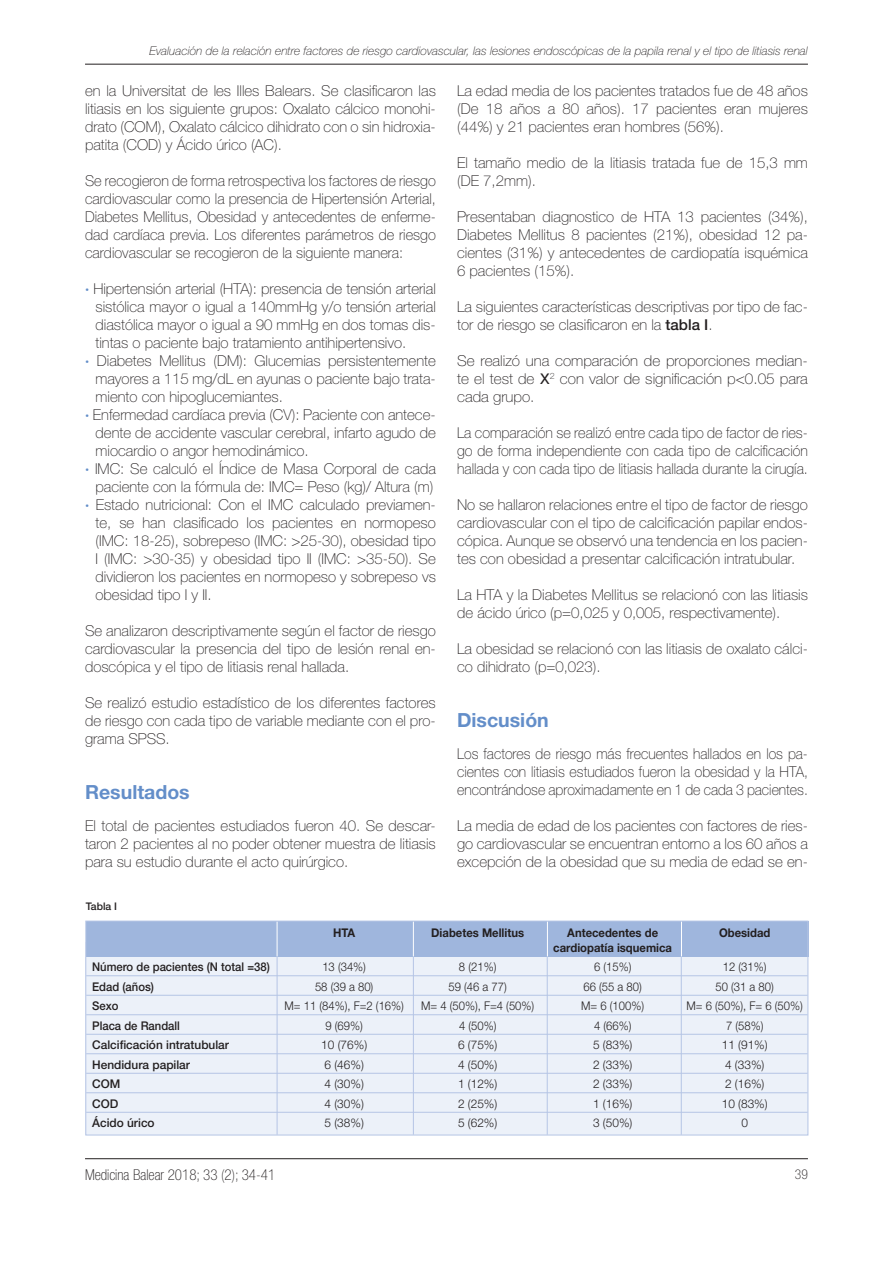
<style>
.page{position:relative;width:893px;height:1263px;background:#fff}
.page>*{position:absolute;margin:0;border:0;box-sizing:border-box;transform-origin:0 0}
.t1{font:700 19.5px "Helvetica Neue LT Std";color:#638ec9}
.t2{font:100 15px/18px "Helvetica Neue LT Std";color:#231f20;text-align:justify}
.t3{font:100 15px/18px "Helvetica Neue LT Std";color:#231f20;text-align:justify;scale:.96 1}
.t4{font:100 15px/18px "Helvetica Neue LT Std";color:#231f20;text-align:justify;scale:.94 1}
.t5{font:100 condensed 15px "Helvetica Neue LT Std";color:#231f20}
.t6{font:100 condensed 13.5px "Helvetica Neue LT Std";color:#231f20}
.t7{font:300 12px "Helvetica Neue LT Std";color:#231f20;scale:.94 1}
.t8{font:italic 100 12px "Helvetica Neue LT Std";color:#231f20}
.t9{font:300 12px "Helvetica Neue LT Std";color:#231f20}
.t10{font:700 12px "Helvetica Neue LT Std";color:#231f20;scale:.94 1}
.t11{font:500 12px "Helvetica Neue LT Std";color:#231f20}
.t12{font:500 12px "Helvetica Neue LT Std";color:#231f20;scale:.94 1}
.t13{font:500 10.5px "Helvetica Neue LT Std";color:#231f20}
.s1{font-weight:700;color:#638ec9}
.s2{font-weight:500}
.s3{font-family:"Helvetica";font-weight:400}
</style>
<div class="page">
<hr style="left:85px;top:1158px;width:723px;height:1px;background:#231f20">
<hr style="left:85px;top:64px;width:723px;height:1px;background:#231f20">
<div style="left:85px;top:942px;width:722px;height:193px;background:#ecf1f9"></div>
<div style="left:86px;top:921px;width:722px;height:35px;background:#9fb6dd"></div>
<div style="left:85px;top:921px;width:723px;height:214px;border:1px solid #b5c5e5"></div>
<hr style="left:86px;top:975px;width:721px;height:1px;background:#b5c5e5">
<hr style="left:86px;top:995px;width:721px;height:1px;background:#b5c5e5">
<hr style="left:86px;top:1014px;width:721px;height:1px;background:#b5c5e5">
<hr style="left:86px;top:1034px;width:721px;height:1px;background:#b5c5e5">
<hr style="left:86px;top:1053px;width:721px;height:1px;background:#b5c5e5">
<hr style="left:86px;top:1073px;width:721px;height:1px;background:#b5c5e5">
<hr style="left:86px;top:1092px;width:721px;height:1px;background:#b5c5e5">
<hr style="left:86px;top:1112px;width:721px;height:1px;background:#b5c5e5">
<hr style="left:413px;top:956px;width:1px;height:179px;background:#b5c5e5">
<hr style="left:681px;top:956px;width:1px;height:179px;background:#b5c5e5">
<hr style="left:547px;top:956px;width:1px;height:179px;background:#b5c5e5">
<hr style="left:277px;top:956px;width:1px;height:179px;background:#b5c5e5">
<hr style="left:277px;top:922px;width:1px;height:34px;background:#fff">
<hr style="left:413px;top:922px;width:1px;height:34px;background:#fff">
<hr style="left:681px;top:922px;width:1px;height:34px;background:#fff">
<hr style="left:547px;top:922px;width:1px;height:34px;background:#fff">
<p class="t8" style="left:149px;top:44px;width:660px">Evaluación de la relación entre factores de riesgo cardiovascular, las lesiones endoscópicas de la papila renal y el tipo de litiasis renal</p>
<p class="t2" style="left:85px;top:81px;width:352px">en la Universitat de les Illes Balears. Se clasificaron las litiasis en los siguiente grupos: Oxalato cálcico monohi&shy;drato (COM), Oxalato cálcico dihidrato con o sin hidroxia&shy;patita (COD) y Ácido úrico (AC).</p>
<p class="t2" style="left:85px;top:171px;width:352px">Se recogieron de forma retrospectiva los factores de riesgo cardiovascular como la presencia de Hipertensión Arterial, Diabetes Mellitus, Obesidad y antecedentes de enferme&shy;dad cardíaca previa. Los diferentes parámetros de riesgo cardiovascular se recogieron de la siguiente manera:</p>
<p class="t2" style="left:96px;top:279px;width:342px;text-indent:-10px"><span class="s1">·</span> Hipertensión arterial (HTA): presencia de tensión arterial sistólica mayor o igual a 140mmHg y/o tensión arterial diastólica mayor o igual a 90 mmHg en dos tomas dis&shy;tintas o paciente bajo tratamiento antihipertensivo.</p>
<p class="t2" style="left:96px;top:351px;width:342px;text-indent:-10px"><span class="s1">·</span> Diabetes Mellitus (DM): Glucemias persistentemente mayores a 115 mg/dL en ayunas o paciente bajo trata&shy;miento con hipoglucemiantes.</p>
<p class="t2" style="left:96px;top:405px;width:342px;text-indent:-10px"><span class="s1">·</span> Enfermedad cardíaca previa (CV): Paciente con antece&shy;dente de accidente vascular cerebral, infarto agudo de miocardio o angor hemodinámico.</p>
<p class="t2" style="left:85px;top:459px;width:352px;text-align:center"><span class="s1">·</span> IMC: Se calculó el Índice de Masa Corporal de cada paciente con la fórmula de: IMC= Peso (kg)/ Altura (m)</p>
<p class="t2" style="left:96px;top:495px;width:342px;text-indent:-10px"><span class="s1">·</span> Estado nutricional: Con el IMC calculado previamen&shy;te, se han clasificado los pacientes en normopeso (IMC: 18-25), sobrepeso (IMC: &gt;25-30), obesidad tipo I (IMC: &gt;30-35) y obesidad tipo II (IMC: &gt;35-50). Se dividieron los pacientes en normopeso y sobrepeso vs obesidad tipo I y II.</p>
<p class="t2" style="left:85px;top:621px;width:352px">Se analizaron descriptivamente según el factor de riesgo cardiovascular la presencia del tipo de lesión renal en&shy;doscópica y el tipo de litiasis renal hallada.</p>
<p class="t2" style="left:85px;top:693px;width:352px">Se realizó estudio estadístico de los diferentes factores de riesgo con cada tipo de variable mediante con el pro&shy;grama SPSS.</p>
<p class="t1" style="left:85px;top:780px;width:106px">Resultados</p>
<p class="t2" style="left:85px;top:816px;width:352px">El total de pacientes estudiados fueron 40. Se descar&shy;taron 2 pacientes al no poder obtener muestra de litiasis para su estudio durante el acto quirúrgico.</p>
<p class="t2" style="left:457px;top:81px;width:352px">La edad media de los pacientes tratados fue de 48 años (De 18 años a 80 años). 17 pacientes eran mujeres (44%) y 21 pacientes eran hombres (56%).</p>
<p class="t2" style="left:457px;top:153px;width:352px">El tamaño medio de la litiasis tratada fue de 15,3 mm (DE 7,2mm).</p>
<p class="t2" style="left:457px;top:207px;width:352px">Presentaban diagnostico de HTA 13 pacientes (34%), Diabetes Mellitus 8 pacientes (21%), obesidad 12 pa&shy;cientes (31%) y antecedentes de cardiopatía isquémica 6 pacientes (15%).</p>
<p class="t2" style="left:457px;top:297px;width:352px">La siguientes características descriptivas por tipo de fac&shy;tor de riesgo se clasificaron en la <span class="s2">tabla I</span>.</p>
<p class="t2" style="left:457px;top:351px;width:352px">Se realizó una comparación de proporciones median&shy;te el test de <span class="s3">Χ</span><sup>2</sup> con valor de significación p&lt;0.05 para cada grupo.</p>
<p class="t3" style="left:457px;top:423px;width:367px">La comparación se realizó entre cada tipo de factor de ries&shy;go de forma independiente con cada tipo de calcificación hallada y con cada tipo de litiasis hallada durante la cirugía.</p>
<p class="t2" style="left:457px;top:495px;width:352px">No se hallaron relaciones entre el tipo de factor de riesgo cardiovascular con el tipo de calcificación papilar endos&shy;cópica. Aunque se observó una tendencia en los pacien&shy;tes con obesidad a presentar calcificación intratubular.</p>
<p class="t2" style="left:457px;top:585px;width:352px">La HTA y la Diabetes Mellitus se relacionó con las litiasis de ácido úrico (p=0,025 y 0,005, respectivamente).</p>
<p class="t2" style="left:457px;top:639px;width:352px">La obesidad se relacionó con las litiasis de oxalato cálci&shy;co dihidrato (p=0,023).</p>
<p class="t1" style="left:457px;top:708px;width:93px">Discusión</p>
<p class="t4" style="left:457px;top:744px;width:375px">Los factores de riesgo más frecuentes hallados en los pa&shy;cientes con litiasis estudiados fueron la obesidad y la HTA, encontrándose aproximadamente en 1 de cada 3 pacientes.</p>
<p class="t2" style="left:457px;top:816px;width:352px">La media de edad de los pacientes con factores de ries&shy;go cardiovascular se encuentran entorno a los 60 años a excepción de la obesidad que su media de edad se en-</p>
<p class="t13" style="left:86px;top:899px;width:33px">Tabla I</p>
<p class="t10" style="left:333px;top:925px;width:25px">HTA</p>
<p class="t10" style="left:431px;top:925px;width:100px">Diabetes Mellitus</p>
<p class="t10" style="left:567px;top:925px;width:98px">Antecedentes de</p>
<p class="t10" style="left:719px;top:925px;width:56px">Obesidad</p>
<p class="t10" style="left:553px;top:940px;width:128px">cardiopatía isquemica</p>
<p class="t12" style="left:92px;top:960px;width:191px">Número de pacientes (N total =38)</p>
<p class="t7" style="left:322px;top:959px;width:48px">13 (34%)</p>
<p class="t7" style="left:459px;top:959px;width:41px">8 (21%)</p>
<p class="t7" style="left:594px;top:959px;width:41px">6 (15%)</p>
<p class="t7" style="left:723px;top:959px;width:48px">12 (31%)</p>
<p class="t12" style="left:92px;top:979px;width:67px">Edad (años)</p>
<p class="t7" style="left:315px;top:979px;width:64px">58 (39 a 80)</p>
<p class="t7" style="left:448px;top:979px;width:64px">59 (46 a 77)</p>
<p class="t7" style="left:583px;top:979px;width:64px">66 (55 a 80)</p>
<p class="t7" style="left:715px;top:979px;width:64px">50 (31 a 80)</p>
<p class="t12" style="left:92px;top:999px;width:30px">Sexo</p>
<p class="t7" style="left:284px;top:998px;width:129px">M= 11 (84%), F=2 (16%)</p>
<p class="t7" style="left:421px;top:998px;width:122px">M= 4 (50%), F=4 (50%)</p>
<p class="t7" style="left:581px;top:998px;width:69px">M= 6 (100%)</p>
<p class="t7" style="left:686px;top:998px;width:125px">M= 6 (50%), F= 6 (50%)</p>
<p class="t12" style="left:92px;top:1018px;width:95px">Placa de Randall</p>
<p class="t7" style="left:325px;top:1018px;width:41px">9 (69%)</p>
<p class="t7" style="left:459px;top:1018px;width:41px">4 (50%)</p>
<p class="t7" style="left:594px;top:1018px;width:41px">4 (66%)</p>
<p class="t7" style="left:726px;top:1018px;width:41px">7 (58%)</p>
<p class="t11" style="left:92px;top:1038px;width:138px">Calcificación intratubular</p>
<p class="t9" style="left:321px;top:1037px;width:48px">10 (76%)</p>
<p class="t9" style="left:458px;top:1037px;width:41px">6 (75%)</p>
<p class="t9" style="left:593px;top:1037px;width:41px">5 (83%)</p>
<p class="t9" style="left:722px;top:1037px;width:48px">11 (91%)</p>
<p class="t11" style="left:92px;top:1057px;width:99px">Hendidura papilar</p>
<p class="t9" style="left:324px;top:1057px;width:41px">6 (46%)</p>
<p class="t9" style="left:458px;top:1057px;width:41px">4 (50%)</p>
<p class="t9" style="left:593px;top:1057px;width:41px">2 (33%)</p>
<p class="t9" style="left:725px;top:1057px;width:41px">4 (33%)</p>
<p class="t11" style="left:92px;top:1077px;width:30px">COM</p>
<p class="t9" style="left:324px;top:1076px;width:41px">4 (30%)</p>
<p class="t9" style="left:458px;top:1076px;width:41px">1 (12%)</p>
<p class="t9" style="left:593px;top:1076px;width:41px">2 (33%)</p>
<p class="t9" style="left:725px;top:1076px;width:41px">2 (16%)</p>
<p class="t11" style="left:92px;top:1096px;width:28px">COD</p>
<p class="t9" style="left:324px;top:1096px;width:41px">4 (30%)</p>
<p class="t9" style="left:458px;top:1096px;width:41px">2 (25%)</p>
<p class="t9" style="left:593px;top:1096px;width:41px">1 (16%)</p>
<p class="t9" style="left:722px;top:1096px;width:48px">10 (83%)</p>
<p class="t11" style="left:92px;top:1116px;width:64px">Ácido úrico</p>
<p class="t9" style="left:324px;top:1115px;width:41px">5 (38%)</p>
<p class="t9" style="left:458px;top:1115px;width:41px">5 (62%)</p>
<p class="t9" style="left:593px;top:1115px;width:41px">3 (50%)</p>
<p class="t9" style="left:741px;top:1115px;width:8px">0</p>
<p class="t5" style="left:85px;top:1166px;width:192px">Medicina Balear 2018; 33 (2); 34-41</p>
<p class="t6" style="left:795px;top:1167px;width:14px">39</p>
</div>
